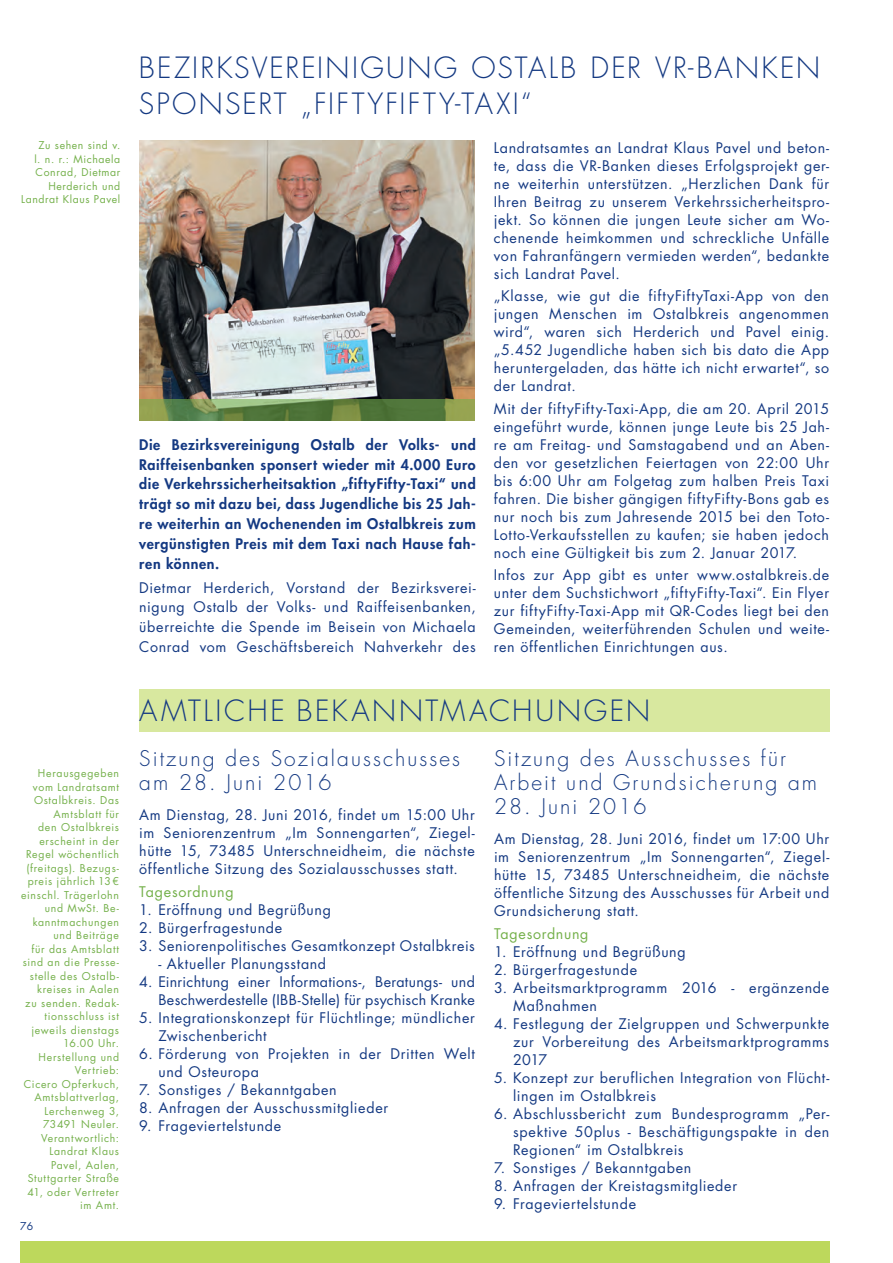
<style>
.page{position:relative;width:893px;height:1263px;background:#fff}
.page>*{position:absolute;margin:0;border:0;box-sizing:border-box;transform-origin:0 0}
.t1{font:300 28.5px/36px "Futura Std";letter-spacing:.08em;color:#143982}
.t2{font:300 21px/24px "Futura Std";letter-spacing:.1em;color:#143982}
.t3{font:14.25px/18px "Futura Std";letter-spacing:.045em;color:#143982;text-align:justify}
.t4{font:800 14.25px/19.8px "Futura Std";letter-spacing:.045em;color:#143982;text-align:justify}
.t5{font:14.25px/18px "Futura Std";letter-spacing:.02em;color:#143982}
.t6{font:14.25px "Futura Std";letter-spacing:.05em;color:#74b04a}
.t7{font:10.5px/13.5px "Futura Std";letter-spacing:.065em;color:#74b04a;text-align:right}
.t8{font:10.5px "Futura Std";color:#143982}
</style>
<div class="page">
<div style="left:20px;top:1242px;width:809px;height:21px;background:#bdd85c"></div>
<div style="left:139px;top:689px;width:690px;height:42px;background:#d8e89f"></div>
<img style="left:139px;top:141px;width:336px;height:259px">
<svg style="left:139px;top:400px;width:336px;height:21px;background:#678747"></svg>
<p class="t7" style="left:21px;top:139px;width:101px">Zu sehen sind v.<br>l. n. r.: Michaela<br>Conrad, Dietmar<br>Herderich und<br>Landrat Klaus Pavel</p>
<p class="t7" style="left:21px;top:767px;width:99px">Herausgegeben vom Landratsamt<br>Ostalbkreis. Das<br>Amtsblatt für<br>den Ostalbkreis erscheint in der<br>Regel wöchentlich (freitags). Bezugs&shy;preis jährlich 13€ einschl. Trägerlohn und MwSt. Be&shy;kanntmachungen und Beiträge<br>für das Amtsblatt sind an die Presse&shy;stelle des Ostalb&shy;kreises in Aalen<br>zu senden. Redak&shy;tionsschluss ist jeweils dienstags<br>16.00 Uhr.<br>Herstellung und<br>Vertrieb:<br>Cicero Opferkuch,<br>Amtsblattverlag,<br>Lerchenweg 3,<br>73491 Neuler.<br>Verantwortlich:<br>Landrat Klaus<br>Pavel, Aalen,<br>Stuttgarter Straße<br>41, oder Vertreter im Amt.</p>
<p class="t8" style="left:20px;top:1219px;width:15px">76</p>
<h1 class="t1" style="left:139px;top:50px;width:683px;text-indent:269px">ng Ostalb der VR-Banken sponsert „fiftyFifty-Taxi“</h1>
<p class="t3" style="left:494px;top:139px;width:337px">Landratsamtes an Landrat Klaus Pavel und beton&shy;te, dass die VR-Banken dieses Erfolgsprojekt ger&shy;ne weiterhin unterstützen. „Herzlichen Dank für I hren Beitrag zu unserem Verkehrssicherheitspro&shy;jekt. So können die jungen Leute sicher am Wo&shy;chenende heimkommen und schreckliche Unfälle von Fahranfängern vermieden werden“, bedankte sich Landrat Pavel.</p>
<p class="t3" style="left:494px;top:287px;width:337px">„Klasse, wie gut die fiftyFiftyTaxi-App von den jungen Menschen im Ostalbkreis angenommen wird“, waren sich Herderich und Pavel einig. „5.452 Jugendliche haben sich bis dato die App heruntergeladen, das hätte ich nicht erwartet“, so der Landrat.</p>
<p class="t3" style="left:494px;top:400px;width:337px">Mit der fiftyFifty-Taxi-App, die am 20. April 2015 eingeführt wurde, können junge Leute bis 25 Jah&shy;re am Freitag- und Samstagabend und an Aben&shy;den vor gesetzlichen Feiertagen von 22:00 Uhr bis 6:00 Uhr am Folgetag zum halben Preis Taxi fahren. Die bisher gängigen fiftyFifty-Bons gab es nur noch bis zum Jahresende 2015 bei den Toto-Lotto-Verkaufsstellen zu kaufen; sie haben jedoch noch eine Gültigkeit bis zum 2. Januar 2017.</p>
<p class="t3" style="left:494px;top:566px;width:337px">I nfos zur App gibt es unter www.ostalbkreis.de unter dem Suchstichwort „fiftyFifty-Taxi“. Ein Flyer zur fiftyFifty-Taxi-App mit QR-Codes liegt bei den Gemeinden, weiterführenden Schulen und weite&shy;ren öffentlichen Einrichtungen aus.</p>
<h1 class="t1" style="left:139px;top:50px;width:234px">Bezirksvereinigu</h1>
<p class="t4" style="left:139px;top:435px;width:338px">Die Bezirksvereinigung Ostalb der Volks- und Raiffeisenbanken sponsert wieder mit 4.000 Euro die Verkehrssicherheitsaktion „fiftyFifty-Taxi“ und trägt so mit dazu bei, dass Jugendliche bis 25 Jah&shy;re weiterhin an Wochenenden im Ostalbkreis zum vergünstigten Preis mit dem Taxi nach Hause fah&shy;ren können.</p>
<p class="t3" style="left:139px;top:577px;width:338px;line-height:19.8px">Dietmar Herderich, Vorstand der Bezirksverei&shy;nigung Ostalb der Volks- und Raiffeisenbanken, überreichte die Spende im Beisein von Michaela Conrad vom Geschäftsbereich Nahverkehr des</p>
<h1 class="t1" style="left:139px;top:693px;width:22px">AMT</h1>
<h1 class="t1" style="left:204px;top:693px;width:115px">LICHE BEKANNTMA</h1>
<h1 class="t1" style="left:489px;top:693px;width:127px">CHUNGEN</h1>
<h2 class="t2" style="left:494px;top:747px;width:325px">Sitzung des Ausschusses für<br>Arbeit und Grundsicherung am</h2>
<h2 class="t2" style="left:494px;top:795px;width:154px">28. Juni 2016</h2>
<p class="t3" style="left:494px;top:830px;width:337px">Am Dienstag, 28. Juni 2016, findet um 17:00 Uhr im Seniorenzentrum „I m Sonnengarten“, Ziegel&shy;hütte 15, 73485 Unterschneidheim, die nächste öffentliche Sitzung des Ausschusses für Arbeit und Grundsicherung statt.</p>
<p class="t6" style="left:494px;top:924px;width:96px">Tagesordnung</p>
<p class="t3" style="left:494px;top:942px;width:193px">1. Eröffnung und Begrüßung</p>
<p class="t3" style="left:494px;top:960px;width:145px">2. Bürgerfragestunde</p>
<p class="t3" style="left:513px;top:978px;width:318px;text-indent:-19px">3. Arbeitsmarktprogramm 2016 - ergänzende<br>Maßnahmen</p>
<p class="t3" style="left:513px;top:1014px;width:318px;text-indent:-19px">4. Festlegung der Zielgruppen und Schwerpunkte zur Vorbereitung des Arbeitsmarktprogramms 2017</p>
<p class="t3" style="left:513px;top:1068px;width:318px;text-indent:-19px">5. Konzept zur beruflichen I ntegration von Flücht&shy;lingen im Ostalbkreis</p>
<p class="t3" style="left:513px;top:1104px;width:318px;text-indent:-19px">6. Abschlussbericht zum Bundesprogramm „Per&shy;spektive 50plus - Beschäftigungspakte in den Regionen“ im Ostalbkreis</p>
<p class="t3" style="left:494px;top:1158px;width:199px">7. Sonstiges / Bekanntgaben</p>
<p class="t3" style="left:494px;top:1176px;width:245px">8. Anfragen der Kreistagsmitglieder</p>
<p class="t3" style="left:494px;top:1194px;width:144px">9. Frageviertelstunde</p>
<h2 class="t2" style="left:139px;top:747px;width:322px">Sitzung des Sozialausschusses am 28. Juni 2016</h2>
<p class="t3" style="left:139px;top:806px;width:337px">Am Dienstag, 28. Juni 2016, findet um 15:00 Uhr im Seniorenzentrum „Im Sonnengarten“, Ziegel&shy;hütte 15, 73485 Unterschneidheim, die nächste öffentliche Sitzung des Sozialausschusses statt.</p>
<p class="t6" style="left:139px;top:882px;width:96px">Tagesordnung</p>
<p class="t3" style="left:139px;top:900px;width:193px">1. Eröffnung und Begrüßung</p>
<p class="t3" style="left:139px;top:918px;width:145px">2. Bürgerfragestunde</p>
<p class="t3" style="left:139px;top:936px;width:337px">3. Seniorenpolitisches Gesamtkonzept Ostalbkreis</p>
<p class="t3" style="left:158px;top:954px;width:169px">- Aktueller Planungsstand</p>
<p class="t5" style="left:158px;top:972px;width:318px;text-indent:-19px">4. Einrichtung einer I nformations-, Beratungs- und<br>Beschwerdestelle (IBB</p>
<p class="t5" style="left:298px;top:990px;width:179px">-Stelle) für psychisch Kranke</p>
<p class="t3" style="left:158px;top:1008px;width:318px;text-indent:-19px">5. I ntegrationskonzept für Flüchtlinge; mündlicher<br>Zwischenbericht</p>
<p class="t3" style="left:158px;top:1044px;width:318px;text-indent:-19px">6. Förderung von Projekten in der Dritten Welt und Osteuropa</p>
<p class="t3" style="left:139px;top:1080px;width:199px">7. Sonstiges / Bekanntgaben</p>
<p class="t3" style="left:139px;top:1098px;width:250px">8. Anfragen der Ausschussmitglieder</p>
<p class="t3" style="left:139px;top:1116px;width:144px">9. Frageviertelstunde</p>
</div>
